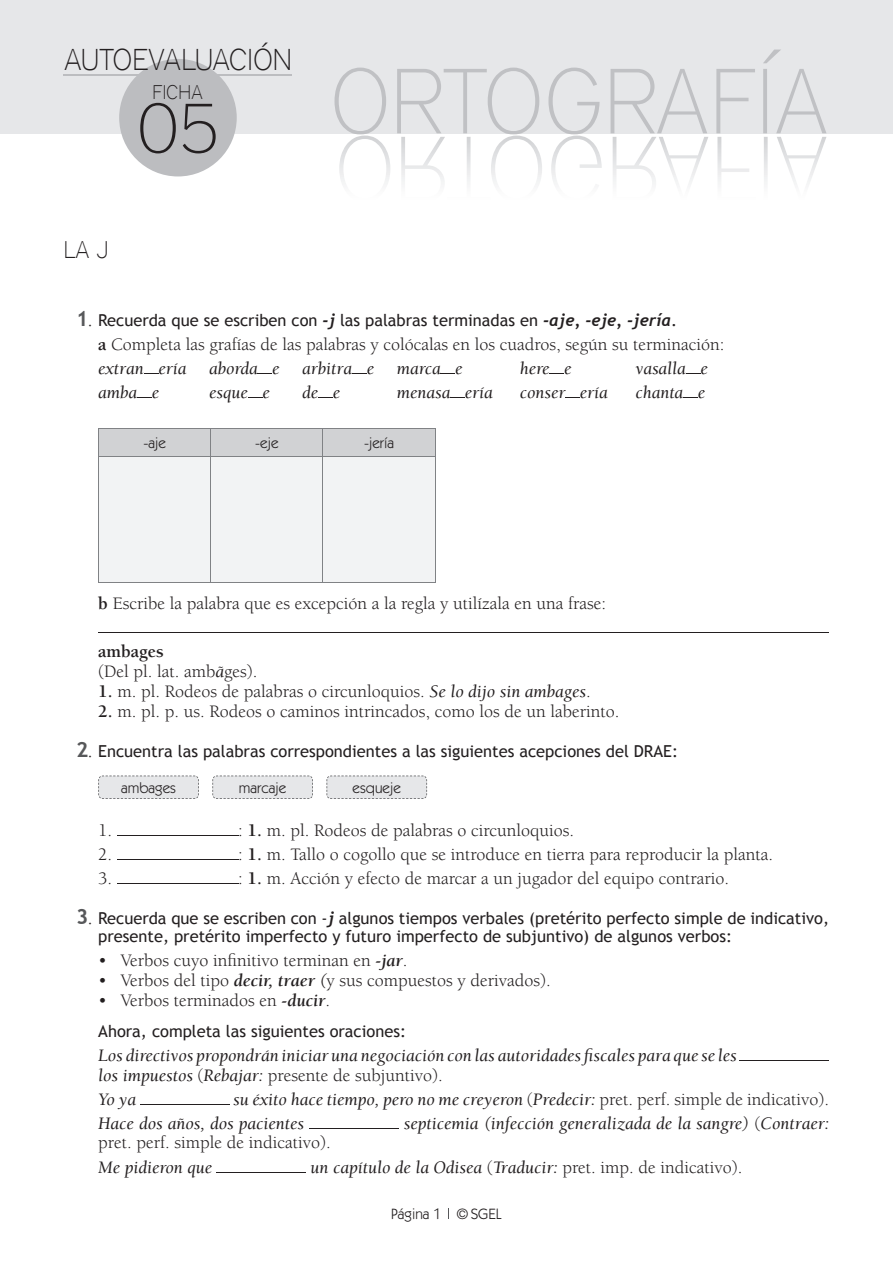
<style>
.page{position:relative;width:893px;height:1263px;background:#fff}
.page>*{position:absolute;margin:0;border:0;box-sizing:border-box;transform-origin:0 0}
.t1{font:100 69.45px "District";color:#231f20}
.t2{font:100 30px "District";letter-spacing:-.03em;color:#231f20}
.t3{font:100 24px "District";color:#231f20}
.t4{font:100 19.65px "District";color:#231f20}
.t5{font:18px/24px "Berkeley Std";color:#231f20}
.t6{font:italic 18px/19.8px "Berkeley Std";color:#231f20}
.t7{font:16.5px/18.1px "Trebuchet MS";color:#231f20}
.t8{font:15px "ITC Kabel Std";color:#231f20}
.s1{font-weight:700;font-size:21px;color:#57585a}
.s2{font-family:"District";font-weight:100;font-size:21px}
.s3{font-family:"Trebuchet";font-weight:700;font-style:italic}
.s4{font-weight:700}
.s5{font-style:italic}
.s6{font-weight:700;font-style:italic}
.s7{font-style:normal}
</style>
<div class="page">
<div style="left:0;top:0;width:893px;height:133px;background:#e6e7e9"></div>
<svg style="left:144px;top:373px;width:14px;height:1px"></svg>
<svg style="left:258px;top:373px;width:14px;height:1px"></svg>
<svg style="left:352px;top:373px;width:15px;height:1px"></svg>
<svg style="left:441px;top:373px;width:14px;height:1px"></svg>
<svg style="left:550px;top:373px;width:14px;height:1px"></svg>
<svg style="left:686px;top:373px;width:14px;height:1px"></svg>
<svg style="left:137px;top:397px;width:15px;height:1px"></svg>
<svg style="left:248px;top:397px;width:14px;height:1px"></svg>
<svg style="left:318px;top:397px;width:15px;height:1px"></svg>
<svg style="left:450px;top:397px;width:15px;height:1px"></svg>
<svg style="left:565px;top:397px;width:15px;height:1px"></svg>
<svg style="left:683px;top:397px;width:15px;height:1px"></svg>
<svg style="left:98px;top:428px;width:338px;height:154px"></svg>
<hr style="left:98px;top:456px;width:113px;height:1px;background:#808285">
<hr style="left:98px;top:457px;width:1px;height:125px;background:#808285">
<hr style="left:211px;top:456px;width:112px;height:1px;background:#808285">
<hr style="left:210px;top:457px;width:1px;height:125px;background:#808285">
<hr style="left:323px;top:456px;width:112px;height:1px;background:#808285">
<hr style="left:323px;top:457px;width:1px;height:125px;background:#808285">
<hr style="left:435px;top:457px;width:1px;height:125px;background:#808285">
<hr style="left:98px;top:582px;width:113px;height:1px;background:#808285">
<hr style="left:211px;top:582px;width:112px;height:1px;background:#808285">
<hr style="left:323px;top:582px;width:112px;height:1px;background:#808285">
<hr style="left:98px;top:632px;width:731px;height:1px;background:#231f20">
<svg style="left:98px;top:775px;width:101px;height:24px;background:#e0e1e3"></svg>
<svg style="left:212px;top:775px;width:101px;height:24px;background:#e0e1e3"></svg>
<svg style="left:326px;top:775px;width:101px;height:24px;background:#e0e1e3"></svg>
<hr style="left:117px;top:835px;width:121px;height:1px;background:#231f20">
<hr style="left:117px;top:859px;width:121px;height:1px;background:#231f20">
<hr style="left:117px;top:883px;width:121px;height:1px;background:#231f20">
<hr style="left:740px;top:1060px;width:89px;height:1px;background:#231f20">
<hr style="left:140px;top:1104px;width:89px;height:1px;background:#231f20">
<hr style="left:309px;top:1128px;width:90px;height:1px;background:#231f20">
<hr style="left:217px;top:1172px;width:89px;height:1px;background:#231f20">
<div style="left:119px;top:59px;width:118px;height:117px;background:#bcbdc0;border-radius:50%"></div>
<hr style="left:64px;top:74px;width:228px;height:1px;background:#bcbdc0">
<h2 class="t2" style="left:64px;top:42px;width:230px">AUTOEVALUACIÓN</h2>
<p class="t4" style="left:153px;top:80px;width:52px">FICHA</p>
<h1 class="t1" style="left:137px;top:88px;width:84px">05</h1>
<h3 class="t3" style="left:64px;top:236px;width:46px">LA J</h3>
<p class="t7" style="left:76px;top:311px;width:603px"><span class="s1">1</span><span class="s2">.</span> Recuerda que se escriben con <span class="s3">-j</span> las palabras terminadas en <span class="s3">-aje, -eje, -jería</span>.</p>
<p class="t5" style="left:98px;top:332px;width:628px"><span class="s4">a</span> Completa las grafías de las palabras y colócalas en los cuadros, según su terminación: <span class="s5">extran ería</span></p>
<p class="t6" style="left:209px;top:359px;width:72px">aborda e</p>
<p class="t6" style="left:302px;top:359px;width:73px">arbitra e</p>
<p class="t6" style="left:397px;top:359px;width:67px">marca e</p>
<p class="t6" style="left:520px;top:359px;width:53px">here e</p>
<p class="t6" style="left:635px;top:359px;width:74px">vasalla e</p>
<p class="t6" style="left:98px;top:383px;width:62px">amba e</p>
<p class="t6" style="left:209px;top:383px;width:62px">esque e</p>
<p class="t6" style="left:302px;top:383px;width:39px">de e</p>
<p class="t6" style="left:397px;top:383px;width:98px">menasa ería</p>
<p class="t6" style="left:520px;top:383px;width:90px">conser ería</p>
<p class="t6" style="left:635px;top:383px;width:71px">chanta e</p>
<p class="t8" style="left:143px;top:434px;width:24px">-aje</p>
<p class="t8" style="left:255px;top:434px;width:25px">-eje</p>
<p class="t8" style="left:364px;top:434px;width:31px">-jería</p>
<p class="t5" style="left:98px;top:592px;width:509px"><span class="s4">b</span> Escribe la palabra que es excepción a la regla y utilízala en una frase:</p>
<p class="t5" style="left:98px;top:642px;width:161px;line-height:19.8px"><span class="s4">ambages<br></span>(Del pl. lat. amb<span class="s5">ã</span>ges).</p>
<p class="t5" style="left:98px;top:679px;width:494px"><span class="s4">1.</span> m. pl. Rodeos de palabras o circunloquios. <span class="s5">Se lo dijo sin ambages</span>.</p>
<p class="t5" style="left:98px;top:699px;width:523px"><span class="s4">2.</span> m. pl. p. us. Rodeos o caminos intrincados, como los de un laberinto.</p>
<p class="t7" style="left:76px;top:742px;width:604px"><span class="s1">2</span><span class="s2">.</span> Encuentra las palabras correspondientes a las siguientes acepciones del DRAE:</p>
<p class="t8" style="left:121px;top:779px;width:56px">ambages</p>
<p class="t8" style="left:239px;top:779px;width:49px">marcaje</p>
<p class="t8" style="left:353px;top:779px;width:50px">esqueje</p>
<p class="t5" style="left:98px;top:818px;width:16px">1.</p>
<p class="t5" style="left:238px;top:818px;width:337px">: <span class="s4">1.</span> m. pl. Rodeos de palabras o circunloquios.</p>
<p class="t5" style="left:98px;top:842px;width:16px">2.</p>
<p class="t5" style="left:238px;top:842px;width:536px">: <span class="s4">1.</span> m. Tallo o cogollo que se introduce en tierra para reproducir la planta.</p>
<p class="t5" style="left:98px;top:866px;width:16px">3.</p>
<p class="t5" style="left:238px;top:866px;width:492px">: <span class="s4">1.</span> m. Acción y efecto de marcar a un jugador del equipo contrario.</p>
<p class="t7" style="left:98px;top:909px;width:732px;text-indent:-22px"><span class="s1">3</span><span class="s2">.</span> Recuerda que se escriben con -<span class="s3">j</span> algunos tiempos verbales (pretérito perfecto simple de indicativo, presente, pretérito imperfecto y futuro imperfecto de subjuntivo) de algunos verbos:</p>
<p class="t5" style="left:98px;top:949px;width:311px">• Verbos cuyo infinitivo terminan en <span class="s6">-jar</span>.</p>
<p class="t5" style="left:98px;top:969px;width:454px">• Verbos del tipo <span class="s6">decir, traer</span> <span class="s5">(</span>y sus compuestos y derivados).</p>
<p class="t5" style="left:98px;top:988px;width:233px">• Verbos terminados en <span class="s6">-ducir</span>.</p>
<p class="t7" style="left:98px;top:1022px;width:309px">Ahora, completa las siguientes oraciones:</p>
<p class="t6" style="left:98px;top:1045px;width:640px">Los directivos propondrán iniciar una negociación con las autoridades scales para que se les los impuestos <span class="s7">(</span>Rebajar: <span class="s7">presente de subjuntivo).</span></p>
<p class="t6" style="left:98px;top:1089px;width:39px">Yo ya</p>
<p class="t6" style="left:98px;top:1087px;width:732px;line-height:24px;text-indent:135px">su éxito hace tiempo, pero no me creyeron <span class="s7">(</span>Predecir: <span class="s7">pret. perf. simple de indicativo).<br></span>Hace dos años, dos pacientes</p>
<p class="t6" style="left:404px;top:1113px;width:427px">septicemia (infección generalizada de la sangre) <span class="s7">(</span>Contraer:</p>
<p class="t5" style="left:98px;top:1131px;width:234px">pret. perf. simple de indicativo).</p>
<p class="t6" style="left:98px;top:1157px;width:115px">Me pidieron que</p>
<p class="t6" style="left:311px;top:1157px;width:433px">un capítulo de la Odisea <span class="s7">(</span>Traducir: <span class="s7">pret. imp. de indicativo).</span></p>
<p class="t8" style="left:391px;top:1205px;width:112px">Página 1 © SGEL</p>
</div>
